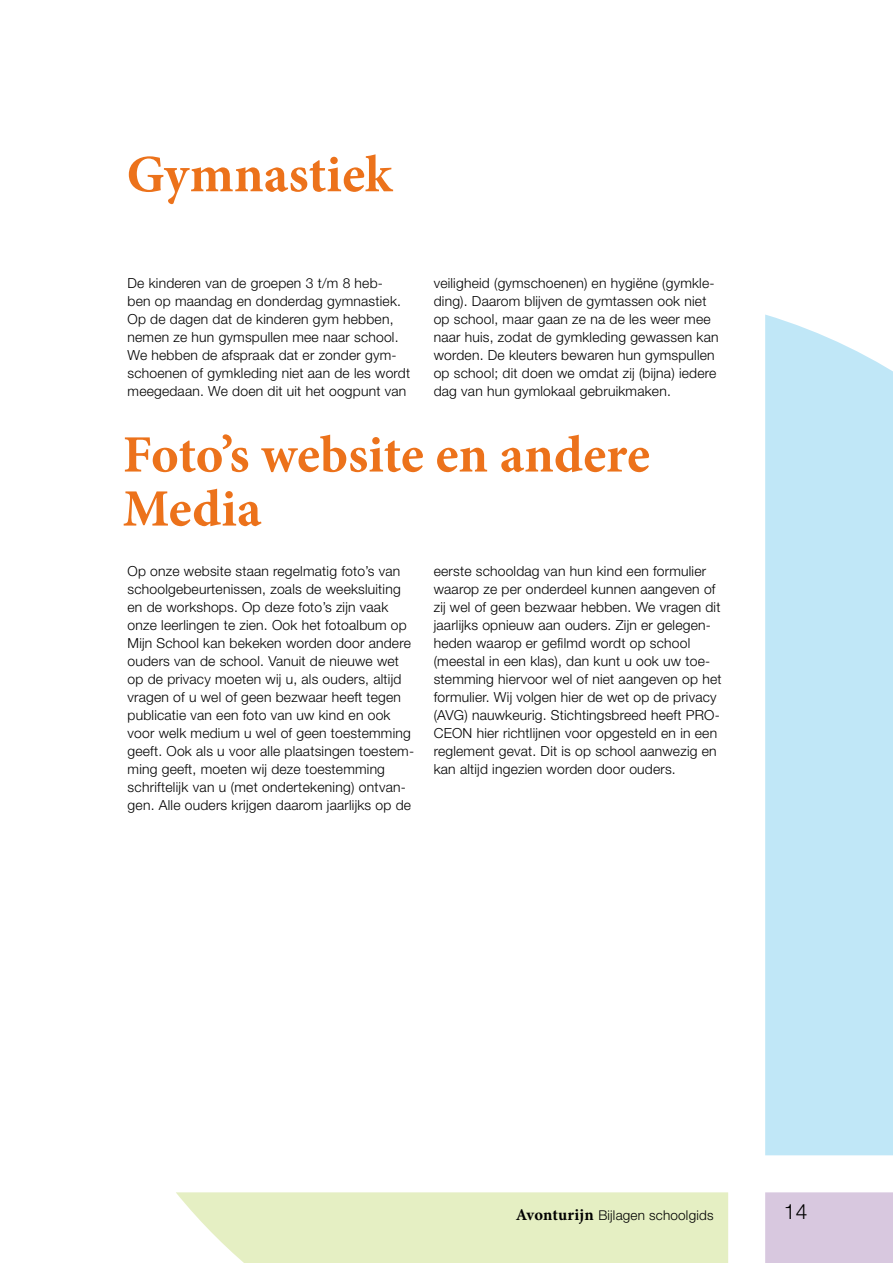
<style>
.page{position:relative;width:893px;height:1263px;background:#fff}
.page>*{position:absolute;margin:0;border:0;box-sizing:border-box;transform-origin:0 0}
.t1{font:700 52.5px/54px "Minion Pro";color:#ec721b}
.t2{font:300 21px "Helvetica Neue LT Std";color:#000}
.t3{font:300 13.8px/18px "Helvetica Neue LT Std";letter-spacing:.015em;color:#000}
.t4{font:300 13.5px "Helvetica Neue LT Std";letter-spacing:.015em;color:#000}
.s1{font-family:"Minion Pro";font-weight:700;font-size:16.5px}
</style>
<div class="page">
<svg style="left:176px;top:1192px;width:552px;height:71px;background:#e6f0c6"></svg>
<div style="left:765px;top:314px;width:128px;height:841px;background:#c0e7f7"></div>
<div style="left:765px;top:1192px;width:128px;height:71px;background:#d8c8df"></div>
<h1 class="t1" style="left:126px;top:147px;width:267px">Gymnastiek</h1>
<p class="t3" style="left:128px;top:274px;width:284px">De kinderen van de groepen 3 t/m 8 heb-<br>ben op maandag en donderdag gymnastiek.<br>Op de dagen dat de kinderen gym hebben, nemen ze hun gymspullen mee naar school.<br>We hebben de afspraak dat er zonder gym&shy;schoenen of gymkleding niet aan de les wordt meegedaan. We doen dit uit het oogpunt van</p>
<p class="t3" style="left:434px;top:274px;width:286px">veiligheid (gymschoenen) en hygiëne (gymkle&shy;ding). Daarom blijven de gymtassen ook niet op school, maar gaan ze na de les weer mee naar huis, zodat de gymkleding gewassen kan worden. De kleuters bewaren hun gymspullen op school; dit doen we omdat zij (bijna) iedere dag van hun gymlokaal gebruikmaken.</p>
<h1 class="t1" style="left:123px;top:427px;width:529px">Foto’s website en andere<br>Media</h1>
<p class="t3" style="left:128px;top:562px;width:288px">Op onze website staan regelmatig foto’s van schoolgebeurtenissen, zoals de weeksluiting en de workshops. Op deze foto’s zijn vaak onze leerlingen te zien. Ook het fotoalbum op Mijn School kan bekeken worden door andere ouders van de school. Vanuit de nieuwe wet op de privacy moeten wij u, als ouders, altijd vragen of u wel of geen bezwaar heeft tegen publicatie van een foto van uw kind en ook voor welk medium u wel of geen toestemming geeft. Ook als u voor alle plaatsingen toestem&shy;ming geeft, moeten wij deze toestemming schriftelijk van u (met ondertekening) ontvan&shy;gen. Alle ouders krijgen daarom jaarlijks op de</p>
<p class="t3" style="left:434px;top:562px;width:289px">eerste schooldag van hun kind een formulier waarop ze per onderdeel kunnen aangeven of zij wel of geen bezwaar hebben. We vragen dit jaarlijks opnieuw aan ouders. Zijn er gelegen&shy;heden waarop er gefilmd wordt op school (meestal in een klas), dan kunt u ook uw toe&shy;stemming hiervoor wel of niet aangeven op het formulier. Wij volgen hier de wet op de privacy (AVG) nauwkeurig. Stichtingsbreed heeft PRO-CEON hier richtlijnen voor opgesteld en in een reglement gevat. Dit is op school aanwezig en kan altijd ingezien worden door ouders.</p>
<p class="t4" style="left:516px;top:1207px;width:199px"><span class="s1">Avonturijn</span> Bijlagen schoolgids</p>
<h2 class="t2" style="left:784px;top:1199px;width:25px">14</h2>
</div>
